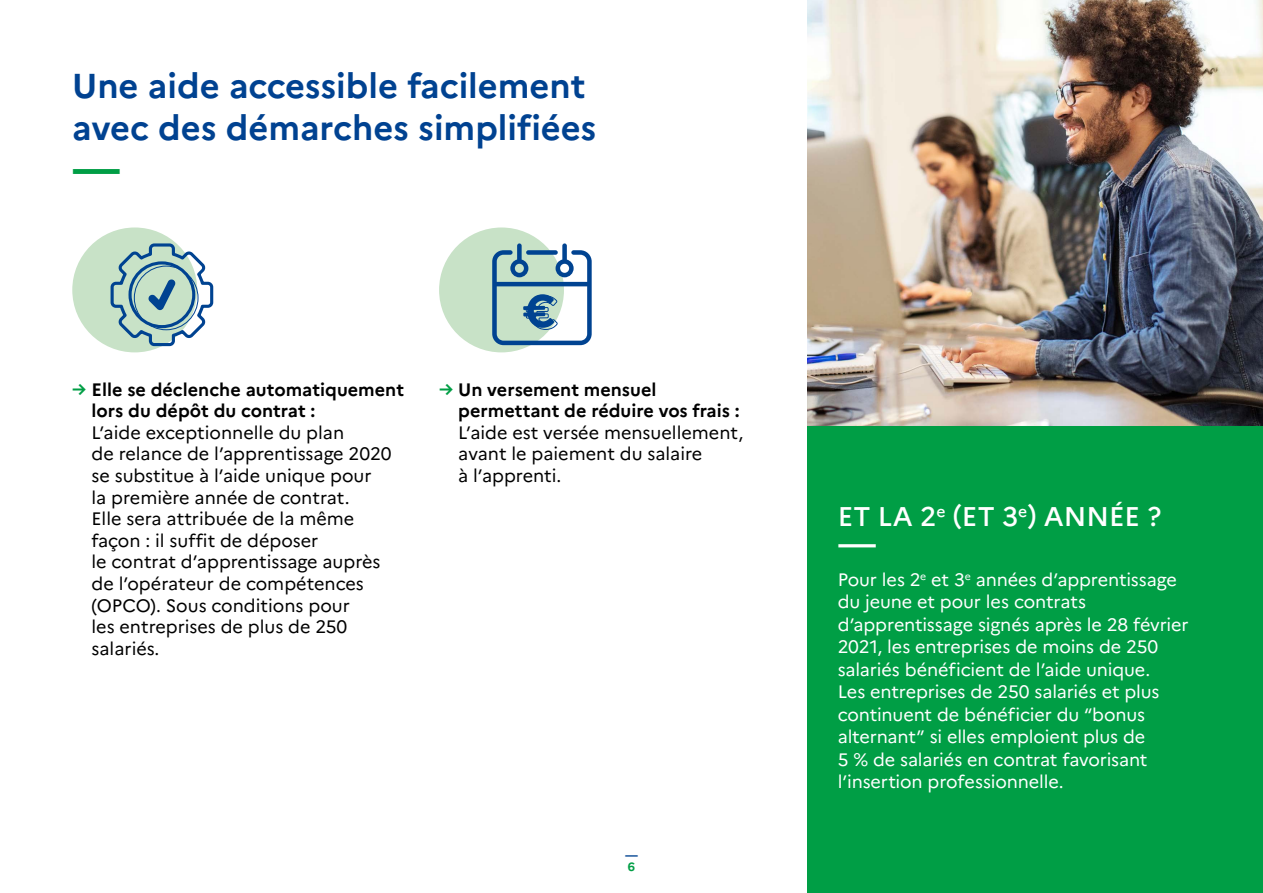
<style>
.page{position:relative;width:1263px;height:893px;background:#fff}
.page>*{position:absolute;margin:0;border:0;box-sizing:border-box;transform-origin:0 0}
.t1{font:700 45px "Marianne";color:#009e45}
.t2{font:500 36px "Marianne";color:#fff}
.t3{font:700 34.5px/41.4px "Marianne";color:#004291}
.t4{font:500 27px "Marianne";color:#fff}
.t5{font:18px/21.6px "Marianne";color:#000}
.t6{font:18px/22.5px "Marianne";letter-spacing:-.01em;color:#fff}
.t7{font:700 18px/21.6px "Marianne";color:#000}
.t8{font:700 12px "Marianne";color:#004391}
.t9{font:700 12px "Marianne";color:#009e45}
.s1{color:#009e45}
</style>
<div class="page">
<div style="left:808px;top:0;width:455px;height:893px;background:#009e45"></div>
<img style="left:808px;top:0;width:455px;height:425px">
<div style="left:72px;top:227px;width:125px;height:125px;background:#c8e2c7;border-radius:50%"></div>
<div style="left:439px;top:227px;width:125px;height:125px;background:#c8e2c7;border-radius:50%"></div>
<svg style="left:492px;top:243px;width:100px;height:102px"></svg>
<svg style="left:110px;top:242px;width:104px;height:106px"></svg>
<div style="left:134px;top:266px;width:64px;height:64px;border:1px solid #004391;border-radius:50%"></div>
<h3 class="t3" style="left:72px;top:65px;width:525px">Une aide accessible facilement avec des démarches simplifiées</h3>
<h1 class="t1" style="left:72px;top:140px;width:50px">—</h1>
<p class="t7" style="left:92px;top:378px;width:314px;text-indent:-19px"><span class="s1">→</span> Elle se déclenche automatiquement lors du dépôt du contrat :</p>
<p class="t5" style="left:92px;top:422px;width:302px">L’aide exceptionnelle du plan<br>de relance de l’apprentissage 2020 se substitue à l’aide unique pour<br>la première année de contrat.<br>Elle sera attribuée de la même façon : il suffit de déposer<br>le contrat d’apprentissage auprès de l’opérateur de compétences (OPCO). Sous conditions pour<br>les entreprises de plus de 250 salariés.</p>
<p class="t7" style="left:458px;top:378px;width:283px;text-indent:-19px"><span class="s1">→</span> Un versement mensuel permettant de réduire vos frais :</p>
<p class="t5" style="left:458px;top:422px;width:287px">L’aide est versée mensuellement, avant le paiement du salaire<br>à l’apprenti.</p>
<p class="t8" style="left:625px;top:848px;width:14px">—</p>
<p class="t9" style="left:628px;top:860px;width:9px">6</p>
<h3 class="t4" style="left:838px;top:500px;width:325px">ET LA 2<sup>e</sup> (ET 3<sup>e</sup>) ANNÉE ?</h3>
<h2 class="t2" style="left:838px;top:520px;width:40px">—</h2>
<p class="t6" style="left:838px;top:568px;width:352px">Pour les 2<sup>e</sup> et 3<sup>e</sup> années d’apprentissage du jeune et pour les contrats d’apprentissage signés après le 28 février 2021, les entreprises de moins de 250 salariés bénéficient de l’aide unique.<br>Les entreprises de 250 salariés et plus continuent de bénéficier du “bonus alternant” si elles emploient plus de<br>5 % de salariés en contrat favorisant l’insertion professionnelle.</p>
</div>
